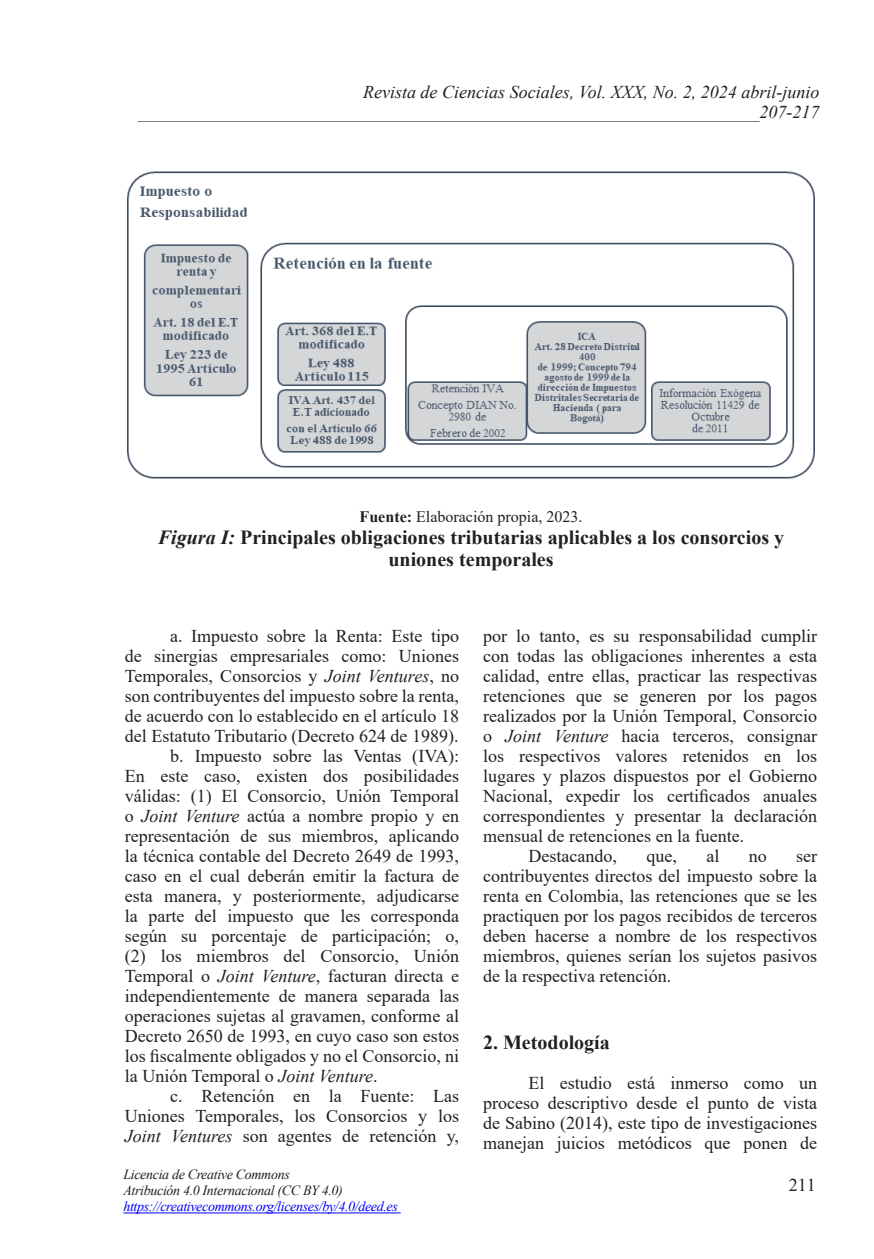
<style>
.page{position:relative;width:874px;height:1259px;background:#fff}
.page>*{position:absolute;margin:0;border:0;box-sizing:border-box;transform-origin:0 0}
.t1{font:700 20px/22px "Times New Roman";color:#231f20;text-align:center}
.t2{font:18px/20px "Times New Roman";color:#231f20;text-align:justify}
.t3{font:italic 18px/20px "Times New Roman";color:#231f20;text-align:right}
.t4{font:16px "Times New Roman";color:#231f20}
.t5{font:italic 14px/16px "Times New Roman";letter-spacing:-.025em;color:#231f20}
.t6{font:italic 14px "Times New Roman";letter-spacing:-.025em;color:#00f}
.s1{font-weight:700}
.s2{font-style:italic}
</style>
<div class="page">
<hr style="left:123px;top:1212px;width:277px;height:1px;background:#00f">
<img style="left:128px;top:171px;width:685px;height:308px">
<p class="t3" style="left:138px;top:81px;width:683px">Revista de Ciencias Sociales, Vol. XXX, No. 2, 2024 abril-junio _____________________________________________________________________207-217</p>
<p class="t4" style="left:359px;top:506px;width:224px"><span class="s1">Fuente:</span> Elaboración propia, 2023.</p>
<p class="t1" style="left:158px;top:526px;width:627px"><span class="s2">Figura I:</span> Principales obligaciones tributarias aplicables a los consorcios y uniones temporales</p>
<p class="t2" style="left:170px;top:625px;width:290px">a. Impuesto sobre la Renta: Este tipo</p>
<p class="t2" style="left:125px;top:645px;width:335px">de sinergias empresariales como: Uniones</p>
<p class="t2" style="left:125px;top:665px;width:335px">Temporales, Consorcios y <span class="s2">Joint Ventures</span>, no</p>
<p class="t2" style="left:125px;top:685px;width:335px">son contribuyentes del impuesto sobre la renta,</p>
<p class="t2" style="left:125px;top:705px;width:335px">de acuerdo con lo establecido en el artículo 18</p>
<p class="t2" style="left:125px;top:725px;width:335px">del Estatuto Tributario (Decreto 624 de 1989).</p>
<p class="t2" style="left:170px;top:745px;width:290px">b. Impuesto sobre las Ventas (IVA):</p>
<p class="t2" style="left:125px;top:765px;width:335px">En este caso, existen dos posibilidades</p>
<p class="t2" style="left:125px;top:785px;width:335px">válidas: (1) El Consorcio, Unión Temporal</p>
<p class="t2" style="left:125px;top:805px;width:335px">o <span class="s2">Joint Venture</span> actúa a nombre propio y en</p>
<p class="t2" style="left:125px;top:825px;width:335px">representación de sus miembros, aplicando</p>
<p class="t2" style="left:125px;top:845px;width:335px">la técnica contable del Decreto 2649 de 1993,</p>
<p class="t2" style="left:125px;top:865px;width:335px">caso en el cual deberán emitir la factura de</p>
<p class="t2" style="left:125px;top:885px;width:335px">esta manera, y posteriormente, adjudicarse</p>
<p class="t2" style="left:125px;top:905px;width:335px">la parte del impuesto que les corresponda</p>
<p class="t2" style="left:125px;top:925px;width:335px">según su porcentaje de participación; o,</p>
<p class="t2" style="left:125px;top:945px;width:335px">(2) los miembros del Consorcio, Unión</p>
<p class="t2" style="left:125px;top:965px;width:335px">Temporal o <span class="s2">Joint Venture</span>, facturan directa e</p>
<p class="t2" style="left:125px;top:985px;width:335px">independientemente de manera separada las</p>
<p class="t2" style="left:125px;top:1005px;width:335px">operaciones sujetas al gravamen, conforme al</p>
<p class="t2" style="left:125px;top:1025px;width:335px">Decreto 2650 de 1993, en cuyo caso son estos</p>
<p class="t2" style="left:125px;top:1045px;width:335px">los fiscalmente obligados y no el Consorcio, ni</p>
<p class="t2" style="left:125px;top:1065px;width:254px">la Unión Temporal o <span class="s2">Joint Venture</span>.</p>
<p class="t2" style="left:170px;top:1085px;width:290px">c. Retención en la Fuente: Las</p>
<p class="t2" style="left:125px;top:1105px;width:335px">Uniones Temporales, los Consorcios y los</p>
<p class="t2" style="left:125px;top:1125px;width:335px"><span class="s2">Joint Ventures</span> son agentes de retención y,</p>
<p class="t5" style="left:123px;top:1166px;width:221px">Licencia de Creative Commons<br>Atribución 4.0 Internacional (CC BY 4.0)</p>
<p class="t6" style="left:123px;top:1197px;width:276px">https://creativecommons.org/licenses/by/4.0/deed.es</p>
<p class="t2" style="left:483px;top:625px;width:335px">por lo tanto, es su responsabilidad cumplir</p>
<p class="t2" style="left:483px;top:645px;width:335px">con todas las obligaciones inherentes a esta</p>
<p class="t2" style="left:483px;top:665px;width:335px">calidad, entre ellas, practicar las respectivas</p>
<p class="t2" style="left:483px;top:685px;width:335px">retenciones que se generen por los pagos</p>
<p class="t2" style="left:483px;top:705px;width:335px">realizados por la Unión Temporal, Consorcio</p>
<p class="t2" style="left:483px;top:725px;width:335px">o <span class="s2">Joint Venture</span> hacia terceros, consignar</p>
<p class="t2" style="left:483px;top:745px;width:335px">los respectivos valores retenidos en los</p>
<p class="t2" style="left:483px;top:765px;width:335px">lugares y plazos dispuestos por el Gobierno</p>
<p class="t2" style="left:483px;top:785px;width:335px">Nacional, expedir los certificados anuales</p>
<p class="t2" style="left:483px;top:805px;width:335px">correspondientes y presentar la declaración</p>
<p class="t2" style="left:483px;top:825px;width:262px">mensual de retenciones en la fuente.</p>
<p class="t2" style="left:528px;top:845px;width:90px">Destacando,</p>
<p class="t2" style="left:646px;top:845px;width:32px">que,</p>
<p class="t2" style="left:706px;top:845px;width:14px">al</p>
<p class="t2" style="left:748px;top:845px;width:19px">no</p>
<p class="t2" style="left:483px;top:845px;width:335px;text-indent:313px">ser contribuyentes directos del impuesto sobre la renta en Colombia, las retenciones que se les practiquen por los pagos recibidos de terceros deben hacerse a nombre de los respectivos miembros, quienes serían los sujetos pasivos de la respectiva retención.</p>
<p class="t1" style="left:483px;top:1030px;width:128px">2. Metodología</p>
<p class="t2" style="left:483px;top:1072px;width:335px;text-indent:45px">El estudio está inmerso como un proceso descriptivo desde el punto de vista de Sabino (2014), este tipo de investigaciones manejan juicios metódicos que ponen de</p>
<p class="t2" style="left:788px;top:1174px;width:28px">211</p>
</div>
